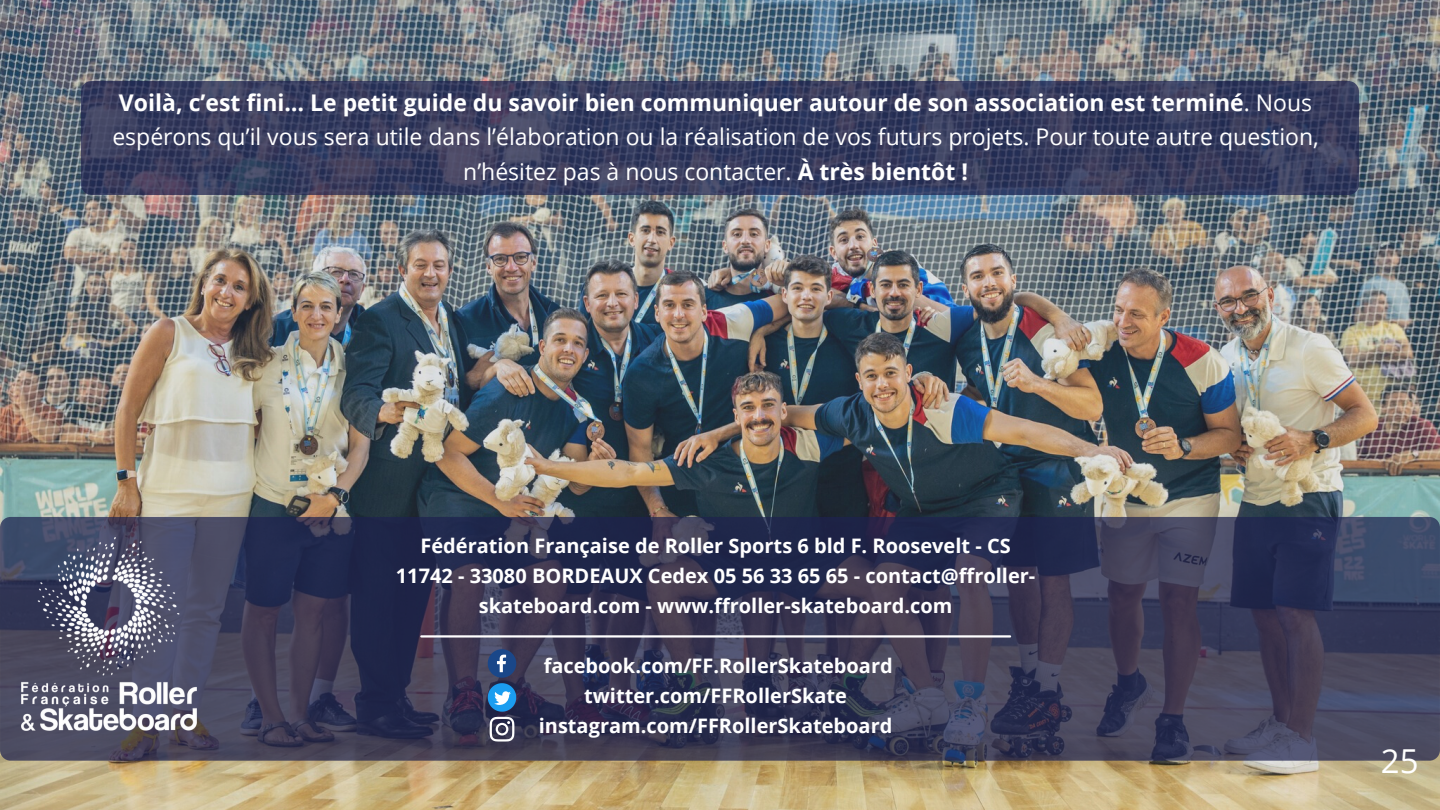
<style>
.page{position:relative;width:1440px;height:810px;background:#fff}
.page>*{position:absolute;margin:0;border:0;box-sizing:border-box;transform-origin:0 0}
.t1{font:33px "Open Sans";color:#fff}
.t2{font:23px/34.5px "Open Sans";color:#fff;text-align:center}
.t3{font:700 20px/30px "Open Sans";color:#fff;text-align:center}
.s1{font-weight:700}
</style>
<div class="page">
<img style="left:0;top:0;width:1440px;height:810px">
<svg style="left:0;top:517px;width:1440px;height:244px;background:#383954"></svg>
<hr style="left:421px;top:635px;width:589px;height:3px;background:#fff">
<img style="left:22px;top:537px;width:174px;height:194px">
<svg style="left:488px;top:649px;width:28px;height:93px;background:#4d709a"></svg>
<svg style="left:81px;top:81px;width:1278px;height:114px;background:#383d5f"></svg>
<p class="t2" style="left:112px;top:85px;width:1208px"><span class="s1">Voilà, c’est fini… Le petit guide du savoir bien communiquer autour de son association est terminé</span>. Nous espérons qu’il vous sera utile dans l’élaboration ou la réalisation de vos futurs projets. Pour toute autre question, n’hésitez pas à nous contacter. <span class="s1">À très bientôt !</span></p>
<p class="t3" style="left:396px;top:530px;width:641px">Fédération Française de Roller Sports 6 bld F. Roosevelt - CS<br>11742 - 33080 BORDEAUX Cedex 05 56 33 65 65 - contact@ffroller&shy;skateboard.com - www.ffroller-skateboard.com</p>
<p class="t3" style="left:539px;top:650px;width:355px">facebook.com/FF.RollerSkateboard twitter.com/FFRollerSkate instagram.com/FFRollerSkateboard</p>
<h1 class="t1" style="left:1381px;top:738px;width:39px">25</h1>
</div>
